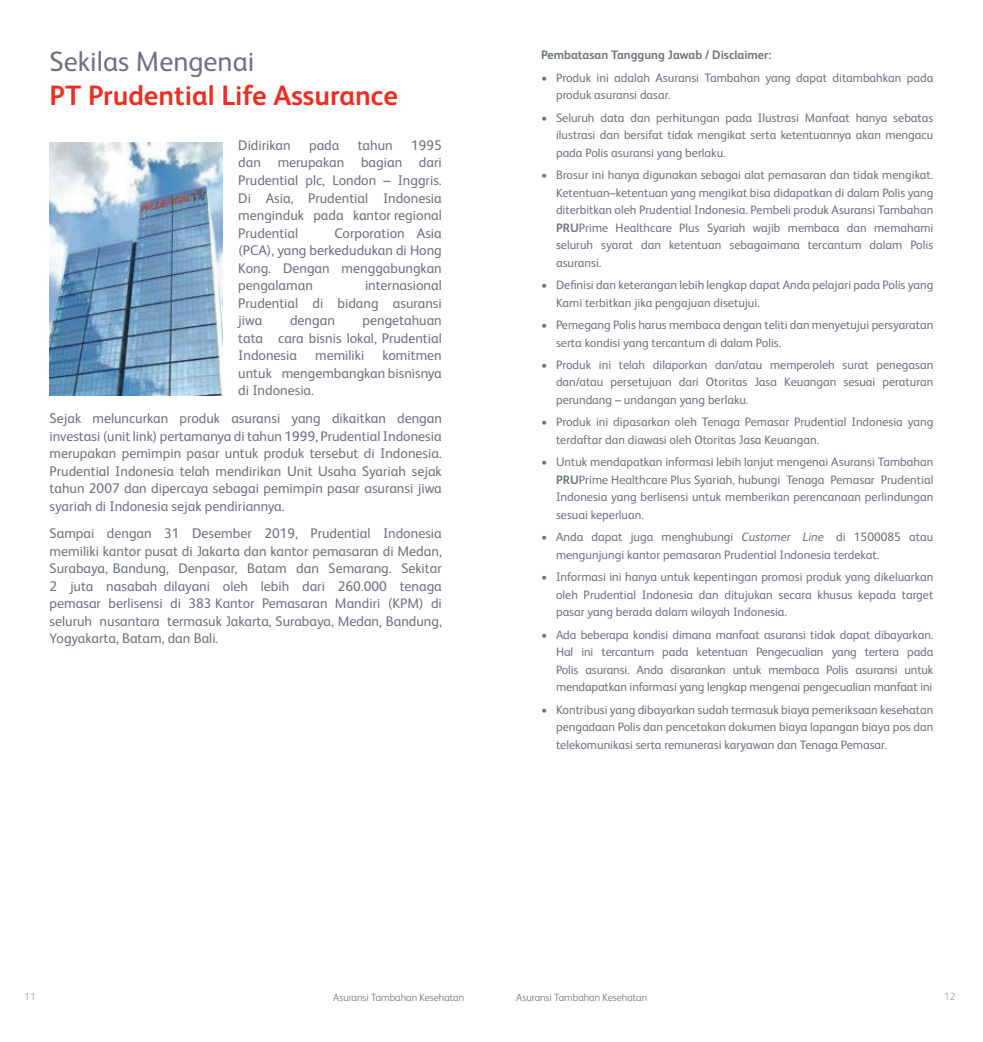
<style>
.page{position:relative;width:983px;height:1042px;background:#fff}
.page>*{position:absolute;margin:0;border:0;box-sizing:border-box;transform-origin:0 0}
.t1{font:700 28px "FS Albert Pro";color:#ee2e22}
.t2{font:28px "FS Albert Pro";color:#6a747b}
.t3{font:14px/17.5px "FS Albert Pro";color:#6a747b;text-align:justify}
.t4{font:12.25px/17.5px "FS Albert Pro";color:#6a747b;text-align:justify}
.t5{font:700 12.25px "FS Albert Pro";color:#6a747b}
.t6{font:300 10.5px "FS Albert Pro";color:#6a747b}
.t7{font:10.5px "FS Albert Pro";color:#adb4ba}
.s1{font-weight:700}
.s2{font-style:italic}
</style>
<div class="page">
<img style="left:50px;top:142px;width:173px;height:253px">
<h1 class="t2" style="left:50px;top:42px;width:206px">Sekilas Mengenai</h1>
<h1 class="t1" style="left:50px;top:75px;width:349px">PT Prudential Life Assurance</h1>
<p class="t3" style="left:238px;top:135px;width:54px">Didirikan</p>
<p class="t3" style="left:309px;top:135px;width:32px">pada</p>
<p class="t3" style="left:357px;top:135px;width:36px">tahun</p>
<p class="t3" style="left:238px;top:135px;width:205px;text-indent:173px">1995 dan merupakan bagian dari Prudential plc, London – Inggris.<br>Di Asia, Prudential Indonesia menginduk pada kantor regional Prudential</p>
<p class="t3" style="left:238px;top:223px;width:205px;text-indent:96px">Corporation Asia (PCA), yang berkedudukan di Hong Kong. Dengan menggabungkan pengalaman</p>
<p class="t3" style="left:238px;top:275px;width:205px;text-indent:127px">internasional Prudential di bidang asuransi jiwa</p>
<p class="t3" style="left:238px;top:310px;width:205px;text-indent:124px">pengetahuan tata cara bisnis lokal, Prudential Indonesia</p>
<p class="t3" style="left:290px;top:310px;width:46px">dengan</p>
<p class="t3" style="left:238px;top:345px;width:205px;text-indent:144px">komitmen untuk mengembangkan bisnisnya di Indonesia.</p>
<p class="t3" style="left:50px;top:409px;width:393px">Sejak meluncurkan produk asuransi yang dikaitkan dengan investasi (unit link) pertamanya di tahun 1999, Prudential Indonesia merupakan pemimpin pasar untuk produk tersebut di Indonesia.<br>Prudential Indonesia telah mendirikan Unit Usaha Syariah sejak tahun 2007 dan dipercaya sebagai pemimpin pasar asuransi jiwa syariah di Indonesia sejak pendiriannya.</p>
<p class="t3" style="left:50px;top:524px;width:393px">Sampai dengan 31 Desember 2019, Prudential Indonesia memiliki kantor pusat di Jakarta dan kantor pemasaran di Medan, Surabaya, Bandung, Denpasar, Batam dan Semarang. Sekitar 2 juta nasabah dilayani oleh lebih dari 260.000 tenaga pemasar berlisensi di 383 Kantor Pemasaran Mandiri (KPM) di seluruh nusantara termasuk Jakarta, Surabaya, Medan, Bandung, Yogyakarta, Batam, dan Bali.</p>
<p class="t3" style="left:315px;top:345px;width:51px">memiliki</p>
<p class="t5" style="left:541px;top:46px;width:232px">Pembatasan Tanggung Jawab / Disclaimer:</p>
<p class="t4" style="left:556px;top:68px;width:379px;text-indent:-15px">• Produk ini adalah Asuransi Tambahan yang dapat ditambahkan pada produk asuransi dasar.</p>
<p class="t4" style="left:556px;top:108px;width:379px;text-indent:-15px">• Seluruh data dan perhitungan pada Ilustrasi Manfaat hanya sebatas ilustrasi dan bersifat tidak mengikat serta ketentuannya akan mengacu pada Polis asuransi yang berlaku.</p>
<p class="t4" style="left:556px;top:165px;width:379px;text-indent:-15px">• Brosur ini hanya digunakan sebagai alat pemasaran dan tidak mengikat.<br>Ketentuan–ketentuan yang mengikat bisa didapatkan di dalam Polis yang diterbitkan oleh Prudential Indonesia. Pembeli produk Asuransi Tambahan <span class="s1">PRU</span>Prime Healthcare Plus Syariah wajib membaca dan memahami seluruh syarat dan ketentuan sebagaimana tercantum dalam Polis asuransi.</p>
<p class="t4" style="left:556px;top:275px;width:378px;text-indent:-15px">• Definisi dan keterangan lebih lengkap dapat Anda pelajari pada Polis yang<br>Kami terbitkan jika pengajuan disetujui.</p>
<p class="t4" style="left:556px;top:315px;width:378px;text-indent:-15px">• Pemegang Polis harus membaca dengan teliti dan menyetujui persyaratan serta kondisi yang tercantum di dalam Polis.</p>
<p class="t4" style="left:556px;top:355px;width:379px;text-indent:-15px">• Produk ini telah dilaporkan dan/atau memperoleh surat penegasan dan/atau persetujuan dari Otoritas Jasa Keuangan sesuai peraturan perundang – undangan yang berlaku.</p>
<p class="t4" style="left:556px;top:413px;width:378px;text-indent:-15px">• Produk ini dipasarkan oleh Tenaga Pemasar Prudential Indonesia yang terdaftar dan diawasi oleh Otoritas Jasa Keuangan.</p>
<p class="t4" style="left:556px;top:452px;width:379px;text-indent:-15px">• Untuk mendapatkan informasi lebih lanjut mengenai Asuransi Tambahan <span class="s1">PRU</span>Prime Healthcare Plus Syariah, hubungi Tenaga Pemasar Prudential Indonesia yang berlisensi untuk memberikan perencanaan perlindungan sesuai keperluan.</p>
<p class="t4" style="left:556px;top:527px;width:378px;text-indent:-15px">• Anda dapat juga menghubungi <span class="s2">Customer Line</span> di 1500085 atau mengunjungi kantor pemasaran Prudential Indonesia terdekat.</p>
<p class="t4" style="left:556px;top:567px;width:379px;text-indent:-15px">• Informasi ini hanya untuk kepentingan promosi produk yang dikeluarkan oleh Prudential Indonesia dan ditujukan secara khusus kepada target pasar yang berada dalam wilayah Indonesia.</p>
<p class="t4" style="left:556px;top:625px;width:379px;text-indent:-15px">• Ada beberapa kondisi dimana manfaat asuransi tidak dapat dibayarkan.<br>Hal ini tercantum pada ketentuan Pengecualian yang tertera pada Polis asuransi. Anda disarankan untuk membaca Polis asuransi untuk mendapatkan informasi yang lengkap mengenai pengecualian manfaat ini</p>
<p class="t4" style="left:556px;top:700px;width:378px;text-indent:-15px">• Kontribusi yang dibayarkan sudah termasuk biaya pemeriksaan kesehatan pengadaan Polis dan pencetakan dokumen biaya lapangan biaya pos dan telekomunikasi serta remunerasi karyawan dan Tenaga Pemasar.</p>
<p class="t7" style="left:24px;top:989px;width:13px">11</p>
<p class="t6" style="left:333px;top:990px;width:132px">Asuransi Tambahan Kesehatan</p>
<p class="t6" style="left:516px;top:990px;width:132px">Asuransi Tambahan Kesehatan</p>
<p class="t7" style="left:943px;top:989px;width:13px">12</p>
</div>
